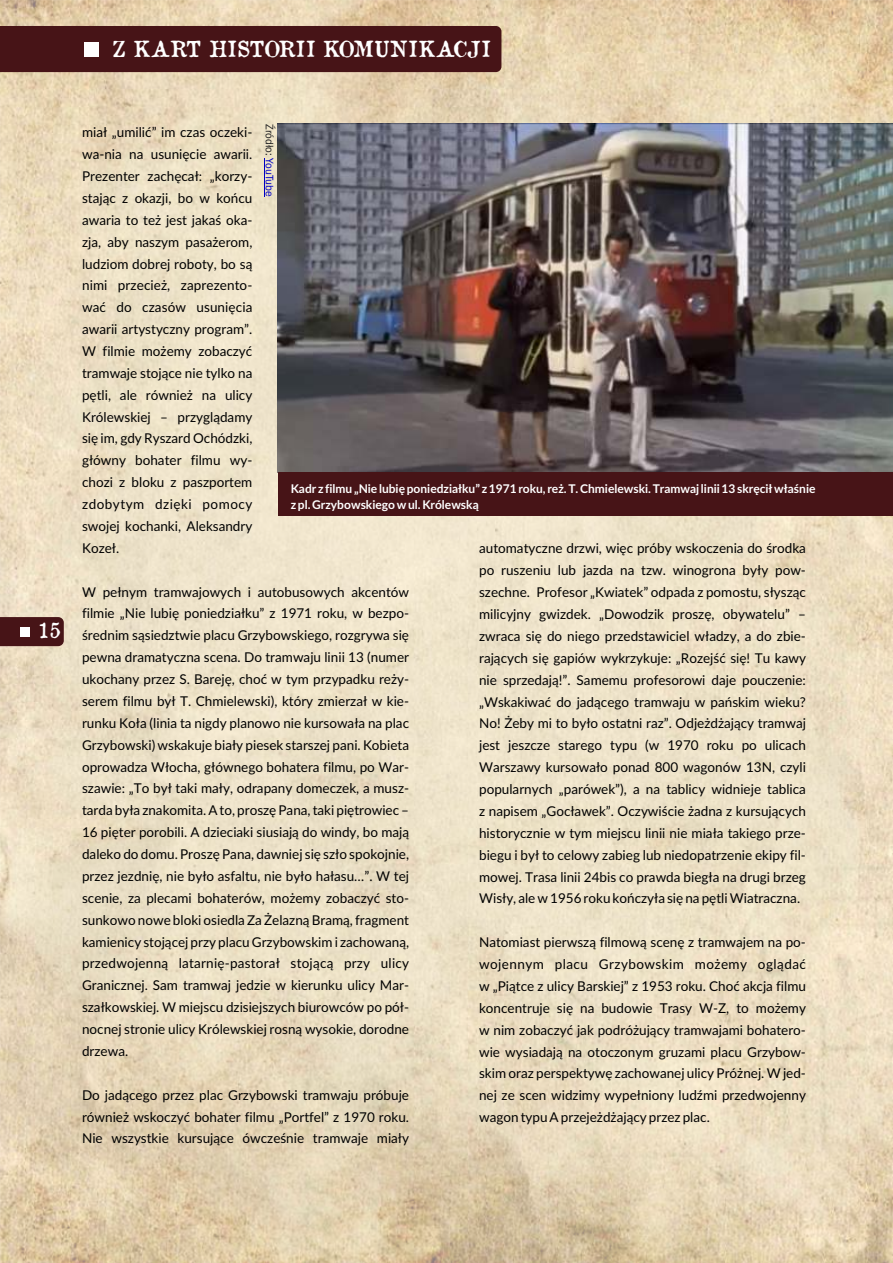
<style>
.page{position:relative;width:893px;height:1263px;background:#fff}
.page>*{position:absolute;margin:0;border:0;box-sizing:border-box;transform-origin:0 0}
.t1{font:21.75px "Old Newspaper Types";color:#fff}
.t2{font:20.4px "Old Newspaper Types";color:#fff}
.t3{font:13.5px/21.9px "Lato";color:#000;text-align:justify}
.t4{font:700 12px/15.6px "Lato";color:#fff}
.t5{font:11.25px "Franklin Gothic";color:#1f1f21;scale:.96 1}
.s1{color:#0000c4}
</style>
<div class="page">
<img style="left:0;top:0;width:893px;height:1263px">
<div style="left:0;top:26px;width:501px;height:46px;background:#471417"></div>
<div style="left:84px;top:42px;width:15px;height:14px;background:#fff"></div>
<div style="left:0;top:617px;width:64px;height:29px;background:#471417"></div>
<div style="left:20px;top:627px;width:9px;height:9px;background:#fff"></div>
<img style="left:278px;top:124px;width:615px;height:348px">
<div style="left:278px;top:472px;width:615px;height:44px;background:#471417"></div>
<hr style="left:264px;top:158px;width:1px;height:39px;background:#0000c4">
<h1 class="t1" style="left:112px;top:34px;width:380px">Z KART HISTORII KOMUNIKACJI</h1>
<h2 class="t2" style="left:38px;top:617px;width:25px">15</h2>
<p class="t5" style="left:274px;top:124px;width:77px;rotate:90deg">Źródło: <span class="s1">YouTube</span></p>
<p class="t3" style="left:82px;top:122px;width:172px">miał „umilić” im czas oczeki&shy;wa-nia na usunięcie awarii.<br>Prezenter zachęcał: „korzy&shy;stając z okazji, bo w końcu awaria to też jest jakaś oka&shy;zja, aby naszym pasażerom, ludziom dobrej roboty, bo są nimi przecież, zaprezento&shy;wać do czasów usunięcia awarii artystyczny program”.<br>W filmie możemy zobaczyć tramwaje stojące nie tylko na pętli, ale również na ulicy Królewskiej – przyglądamy się im, gdy Ryszard Ochódzki, główny bohater filmu wy&shy;chozi z bloku z paszportem zdobytym dzięki pomocy swojej kochanki, Aleksandry Kozeł.</p>
<p class="t3" style="left:82px;top:581px;width:329px">W pełnym tramwajowych i autobusowych akcentów filmie „Nie lubię poniedziałku” z 1971 roku, w bezpo&shy;średnim sąsiedztwie placu Grzybowskiego, rozgrywa się pewna dramatyczna scena. Do tramwaju linii 13 (numer ukochany przez S. Bareję, choć w tym przypadku reży&shy;serem filmu był T. Chmielewski), który zmierzał w kie&shy;runku Koła (linia ta nigdy planowo nie kursowała na plac Grzybowski) wskakuje biały piesek starszej pani. Kobieta oprowadza Włocha, głównego bohatera filmu, po War&shy;szawie: „To był taki mały, odrapany domeczek, a musz&shy;tarda była znakomita. A to, proszę Pana, taki piętrowiec – 16 pięter porobili. A dzieciaki siusiają do windy, bo mają daleko do domu. Proszę Pana, dawniej się szło spokojnie, przez jezdnię, nie było asfaltu, nie było hałasu…”. W tej scenie, za plecami bohaterów, możemy zobaczyć sto&shy;sunkowo nowe bloki osiedla Za Żelazną Bramą, fragment kamienicy stojącej przy placu Grzybowskim i zachowaną, przedwojenną latarnię-pastorał stojącą przy ulicy Granicznej. Sam tramwaj jedzie w kierunku ulicy Mar&shy;szałkowskiej. W miejscu dzisiejszych biurowców po pół&shy;nocnej stronie ulicy Królewskiej rosną wysokie, dorodne drzewa.</p>
<p class="t3" style="left:82px;top:1084px;width:329px">Do jadącego przez plac Grzybowski tramwaju próbuje również wskoczyć bohater filmu „Portfel” z 1970 roku.<br>Nie wszystkie kursujące ówcześnie tramwaje miały</p>
<p class="t4" style="left:291px;top:482px;width:526px">Kadr z filmu „Nie lubię poniedziałku” z 1971 roku, reż. T. Chmielewski. Tramwaj linii 13 skręcił właśnie z pl. Grzybowskiego w ul. Królewską</p>
<p class="t3" style="left:479px;top:538px;width:328px">automatyczne drzwi, więc próby wskoczenia do środka po ruszeniu lub jazda na tzw. winogrona były pow&shy;szechne. Profesor „Kwiatek” odpada z pomostu, słysząc milicyjny gwizdek. „Dowodzik proszę, obywatelu” – zwraca się do niego przedstawiciel władzy, a do zbie&shy;rających się gapiów wykrzykuje: „Rozejść się! Tu kawy nie sprzedają!”. Samemu profesorowi daje pouczenie: „Wskakiwać do jadącego tramwaju w pańskim wieku?<br>No! Żeby mi to było ostatni raz”. Odjeżdżający tramwaj jest jeszcze starego typu (w 1970 roku po ulicach Warszawy kursowało ponad 800 wagonów 13N, czyli popularnych „parówek”), a na tablicy widnieje tablica z napisem „Gocławek”. Oczywiście żadna z kursujących historycznie w tym miejscu linii nie miała takiego prze&shy;biegu i był to celowy zabieg lub niedopatrzenie ekipy fil&shy;mowej. Trasa linii 24bis co prawda biegła na drugi brzeg Wisły, ale w 1956 roku kończyła się na pętli Wiatraczna.</p>
<p class="t3" style="left:479px;top:932px;width:328px">Natomiast pierwszą filmową scenę z tramwajem na po&shy;wojennym placu Grzybowskim możemy oglądać w „Piątce z ulicy Barskiej” z 1953 roku. Choć akcja filmu koncentruje się na budowie Trasy W-Z, to możemy w nim zobaczyć jak podróżujący tramwajami bohatero&shy;wie wysiadają na otoczonym gruzami placu Grzybow&shy;skim oraz perspektywę zachowanej ulicy Próżnej. W jed&shy;nej ze scen widzimy wypełniony ludźmi przedwojenny wagon typu A przejeżdżający przez plac.</p>
</div>
